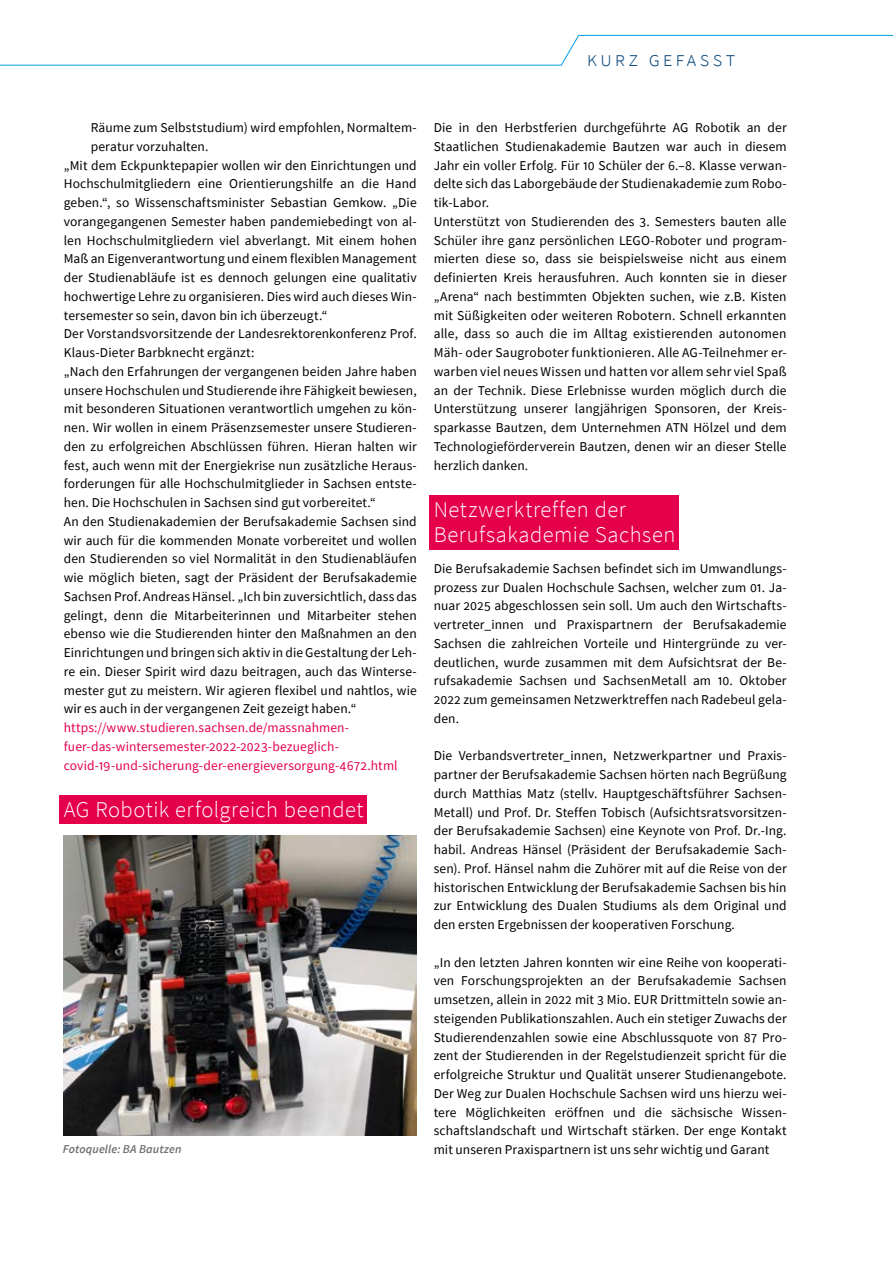
<style>
.page{position:relative;width:893px;height:1263px;background:#fff}
.page>*{position:absolute;margin:0;border:0;box-sizing:border-box;transform-origin:0 0}
.t1{font:300 22.5px/25.5px "Source Sans Pro";letter-spacing:.025em;color:#fff}
.t2{font:300 21px "Source Sans Pro";color:#0e4a7d}
.t3{font:13.5px/18.8px "Source Sans Pro";letter-spacing:.01em;color:#000;text-align:justify}
.t4{font:13.5px/18.8px "Source Sans Pro";letter-spacing:.01em;color:#e5004b}
.t5{font:italic 600 12px "Source Sans Pro";letter-spacing:.01em;color:#706f6f}
</style>
<div class="page">
<svg style="left:0;top:35px;width:893px;height:31px"></svg>
<div style="left:60px;top:795px;width:307px;height:29px;background:#e5004b"></div>
<div style="left:429px;top:495px;width:250px;height:55px;background:#e5004b"></div>
<img style="left:64px;top:836px;width:353px;height:300px">
<h2 class="t2" style="left:587px;top:46px;width:150px">kurz gefasst</h2>
<p class="t3" style="left:91px;top:118px;width:327px">Räume zum Selbststudium) wird empfohlen, Normaltem-</p>
<p class="t3" style="left:91px;top:137px;width:119px">peratur vorzuhalten.</p>
<p class="t3" style="left:64px;top:156px;width:354px">„Mit dem Eckpunktepapier wollen wir den Einrichtungen und</p>
<p class="t3" style="left:64px;top:174px;width:354px">Hochschulmitgliedern eine Orientierungshilfe an die Hand</p>
<p class="t3" style="left:64px;top:193px;width:354px">geben.“, so Wissenschaftsminister Sebastian Gemkow. „Die</p>
<p class="t3" style="left:64px;top:212px;width:354px">vorangegangenen Semester haben pandemiebedingt von al-</p>
<p class="t3" style="left:64px;top:231px;width:354px">len Hochschulmitgliedern viel abverlangt. Mit einem hohen</p>
<p class="t3" style="left:64px;top:249px;width:354px">Maß an Eigenverantwortung und einem flexiblen Management</p>
<p class="t3" style="left:64px;top:268px;width:354px">der Studienabläufe ist es dennoch gelungen eine qualitativ</p>
<p class="t3" style="left:64px;top:287px;width:354px">hochwertige Lehre zu organisieren. Dies wird auch dieses Win-</p>
<p class="t3" style="left:64px;top:306px;width:265px">tersemester so sein, davon bin ich überzeugt.“</p>
<p class="t3" style="left:64px;top:324px;width:354px">Der Vorstandsvorsitzende der Landesrektorenkonferenz Prof.</p>
<p class="t3" style="left:64px;top:343px;width:192px">Klaus-Dieter Barbknecht ergänzt:</p>
<p class="t3" style="left:64px;top:362px;width:354px">„Nach den Erfahrungen der vergangenen beiden Jahre haben</p>
<p class="t3" style="left:64px;top:381px;width:354px">unsere Hochschulen und Studierende ihre Fähigkeit bewiesen,</p>
<p class="t3" style="left:64px;top:399px;width:354px">mit besonderen Situationen verantwortlich umgehen zu kön-</p>
<p class="t3" style="left:64px;top:418px;width:354px">nen. Wir wollen in einem Präsenzsemester unsere Studieren-</p>
<p class="t3" style="left:64px;top:437px;width:354px">den zu erfolgreichen Abschlüssen führen. Hieran halten wir</p>
<p class="t3" style="left:64px;top:456px;width:354px">fest, auch wenn mit der Energiekrise nun zusätzliche Heraus-</p>
<p class="t3" style="left:64px;top:474px;width:354px">forderungen für alle Hochschulmitglieder in Sachsen entste-</p>
<p class="t3" style="left:64px;top:493px;width:314px">hen. Die Hochschulen in Sachsen sind gut vorbereitet.“</p>
<p class="t3" style="left:64px;top:512px;width:354px">An den Studienakademien der Berufsakademie Sachsen sind</p>
<p class="t3" style="left:64px;top:531px;width:354px">wir auch für die kommenden Monate vorbereitet und wollen</p>
<p class="t3" style="left:64px;top:549px;width:354px">den Studierenden so viel Normalität in den Studienabläufen</p>
<p class="t3" style="left:64px;top:568px;width:354px">wie möglich bieten, sagt der Präsident der Berufsakademie</p>
<p class="t3" style="left:64px;top:587px;width:354px">Sachsen Prof. Andreas Hänsel. „Ich bin zuversichtlich, dass das</p>
<p class="t3" style="left:64px;top:606px;width:354px">gelingt, denn die Mitarbeiterinnen und Mitarbeiter stehen</p>
<p class="t3" style="left:64px;top:624px;width:354px">ebenso wie die Studierenden hinter den Maßnahmen an den</p>
<p class="t3" style="left:64px;top:643px;width:354px">Einrichtungen und bringen sich aktiv in die Gestaltung der Leh-</p>
<p class="t3" style="left:64px;top:662px;width:354px">re ein. Dieser Spirit wird dazu beitragen, auch das Winterse-</p>
<p class="t3" style="left:64px;top:681px;width:354px">mester gut zu meistern. Wir agieren flexibel und nahtlos, wie</p>
<p class="t3" style="left:64px;top:699px;width:294px">wir es auch in der vergangenen Zeit gezeigt haben.“</p>
<p class="t4" style="left:64px;top:718px;width:335px">https://www.studieren.sachsen.de/massnahmen&shy;fuer-das-wintersemester-2022-2023-bezueglich&shy;covid-19-und-sicherung-der-energieversorgung-4672.html</p>
<h1 class="t1" style="left:64px;top:796px;width:301px">AG Robotik erfolgreich beendet</h1>
<p class="t3" style="left:434px;top:118px;width:354px;text-align:left">Die in den Herbstferien durchgeführte AG Robotik an der Staatlichen Studienakademie Bautzen war auch in diesem Jahr ein voller Erfolg. Für 10 Schüler der 6.–8. Klasse verwan&shy;delte sich das Laborgebäude der Studienakademie zum Robo&shy;tik-Labor.<br>Unterstützt von Studierenden des 3. Semesters bauten alle Schüler ihre ganz persönlichen LEGO-Roboter und program&shy;mierten diese so, dass sie beispielsweise nicht aus einem definierten Kreis herausfuhren. Auch konnten sie in dieser „Arena“ nach bestimmten Objekten suchen, wie z.B. Kisten mit Süßigkeiten oder weiteren Robotern. Schnell erkannten alle, dass so auch die im Alltag existierenden autonomen Mäh- oder Saugroboter funktionieren. Alle AG-Teilnehmer er&shy;warben viel neues Wissen und hatten vor allem sehr viel Spaß an der Technik. Diese Erlebnisse wurden möglich durch die Unterstützung unserer langjährigen Sponsoren, der Kreis&shy;sparkasse Bautzen, dem Unternehmen ATN Hölzel und dem Technologieförderverein Bautzen, denen wir an dieser Stelle herzlich danken.</p>
<h1 class="t1" style="left:434px;top:496px;width:243px">Netzwerktreffen der<br>Berufsakademie Sachsen</h1>
<p class="t3" style="left:434px;top:559px;width:354px">Die Berufsakademie Sachsen befindet sich im Umwandlungs&shy;prozess zur Dualen Hochschule Sachsen, welcher zum 01. Ja&shy;nuar 2025 abgeschlossen sein soll. Um auch den Wirtschafts&shy;vertreter_innen und Praxispartnern der Berufsakademie Sachsen die zahlreichen Vorteile und Hintergründe zu ver&shy;deutlichen, wurde zusammen mit dem Aufsichtsrat der Be&shy;rufsakademie Sachsen und SachsenMetall am 10. Oktober 2022 zum gemeinsamen Netzwerktreffen nach Radebeul gela&shy;den.</p>
<p class="t3" style="left:434px;top:746px;width:354px">Die Verbandsvertreter_innen, Netzwerkpartner und Praxis&shy;partner der Berufsakademie Sachsen hörten nach Begrüßung durch Matthias Matz (stellv. Hauptgeschäftsführer Sachsen-Metall) und Prof. Dr. Steffen Tobisch (Aufsichtsratsvorsitzen&shy;der Berufsakademie Sachsen) eine Keynote von Prof. Dr.-Ing. habil. Andreas Hänsel (Präsident der Berufsakademie Sach&shy;sen). Prof. Hänsel nahm die Zuhörer mit auf die Reise von der historischen Entwicklung der Berufsakademie Sachsen bis hin zur Entwicklung des Dualen Studiums als dem Original und den ersten Ergebnissen der kooperativen Forschung.</p>
<p class="t3" style="left:434px;top:953px;width:354px">„In den letzten Jahren konnten wir eine Reihe von kooperati&shy;ven Forschungsprojekten an der Berufsakademie Sachsen umsetzen, allein in 2022 mit 3 Mio. EUR Drittmitteln sowie an&shy;steigenden Publikationszahlen. Auch ein stetiger Zuwachs der Studierendenzahlen sowie eine Abschlussquote von 87 Pro&shy;zent der Studierenden in der Regelstudienzeit spricht für die erfolgreiche Struktur und Qualität unserer Studienangebote.<br>Der Weg zur Dualen Hochschule Sachsen wird uns hierzu wei&shy;tere Möglichkeiten eröffnen und die sächsische Wissen&shy;schaftslandschaft und Wirtschaft stärken. Der enge Kontakt</p>
<p class="t5" style="left:63px;top:1141px;width:120px">Fotoquelle: BA Bautzen</p>
<p class="t3" style="left:434px;top:1140px;width:337px">mit unseren Praxispartnern ist uns sehr wichtig und Garant</p>
</div>
